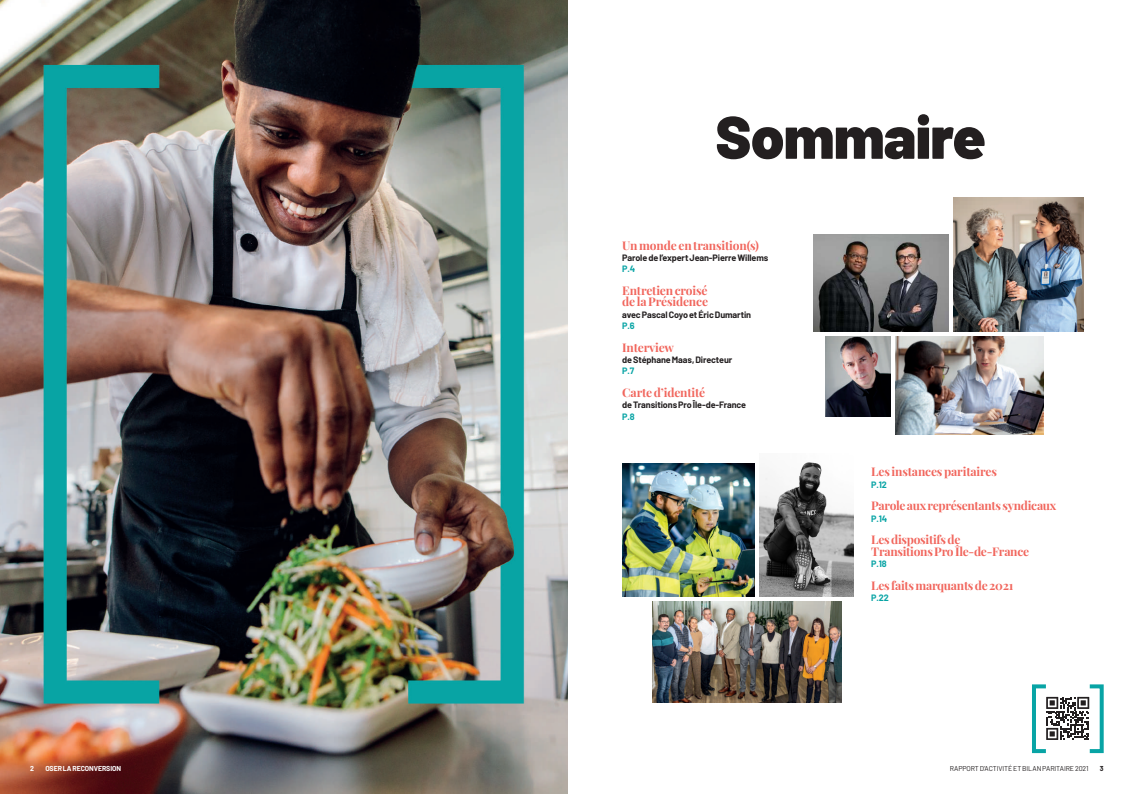
<style>
.page{position:relative;width:1134px;height:794px;background:#fff}
.page>*{position:absolute;margin:0;border:0;box-sizing:border-box;transform-origin:0 0}
.t1{font:900 60px "Barlow";letter-spacing:-.01em;color:#231f20}
.t2{font:700 12px/11.3px "Playfair Display";letter-spacing:-.02em;color:#f1665d}
.t3{font:700 9px "Barlow";letter-spacing:-.01em;color:#231f20}
.t4{font:700 9px "Barlow";letter-spacing:-.01em;color:#08a4a5}
.t5{font:7px "Barlow";letter-spacing:-.01em;color:#231f20}
.t6{font:700 7px "Barlow";letter-spacing:-.01em;color:#fff}
.t7{font:700 7px "Barlow";color:#231f20}
</style>
<div class="page">
<img style="left:953px;top:197px;width:131px;height:135px">
<img style="left:0;top:0;width:567px;height:794px">
<img style="left:814px;top:234px;width:134px;height:98px">
<img style="left:652px;top:601px;width:190px;height:102px">
<img style="left:825px;top:337px;width:65px;height:80px">
<img style="left:622px;top:463px;width:132px;height:133px">
<img style="left:896px;top:337px;width:147px;height:97px">
<img style="left:760px;top:462px;width:93px;height:134px">
<svg style="left:1048px;top:697px;width:40px;height:43px"></svg>
<div style="left:1032px;top:684px;width:16px;height:69px;border:4px solid #08a4a5"></div>
<div style="left:1088px;top:684px;width:16px;height:69px;border:4px solid #08a4a5"></div>
<p class="t6" style="left:30px;top:765px;width:5px">2</p>
<p class="t6" style="left:45px;top:765px;width:77px">OSER LA RECONVERSION</p>
<h1 class="t1" style="left:715px;top:113px;width:272px">Sommaire</h1>
<p class="t2" style="left:622px;top:239px;width:138px">Un monde en transition(s)</p>
<p class="t3" style="left:622px;top:254px;width:148px">Parole de l’expert Jean-Pierre Willems</p>
<p class="t4" style="left:622px;top:265px;width:14px">P.4</p>
<p class="t2" style="left:622px;top:285px;width:87px">Entretien croisé de la Présidence</p>
<p class="t3" style="left:622px;top:310px;width:130px">avec Pascal Coyo et Éric Dumartin</p>
<p class="t4" style="left:622px;top:322px;width:14px">P.6</p>
<p class="t2" style="left:622px;top:341px;width:53px">Interview</p>
<p class="t3" style="left:622px;top:356px;width:112px">de Stéphane Maas, Directeur</p>
<p class="t4" style="left:622px;top:367px;width:13px">P.7</p>
<p class="t2" style="left:622px;top:387px;width:85px">Carte d’identité</p>
<p class="t3" style="left:622px;top:401px;width:125px">de Transitions Pro Île-de-France</p>
<p class="t4" style="left:622px;top:412px;width:14px">P.8</p>
<p class="t2" style="left:871px;top:466px;width:127px">Les instances paritaires</p>
<p class="t4" style="left:871px;top:480px;width:17px">P.12</p>
<p class="t2" style="left:871px;top:500px;width:187px">Parole aux représentants syndicaux</p>
<p class="t4" style="left:871px;top:514px;width:18px">P.14</p>
<p class="t2" style="left:871px;top:534px;width:159px">Les dispositifs de<br>Transitions Pro Île-de-France</p>
<p class="t4" style="left:871px;top:560px;width:17px">P.18</p>
<p class="t2" style="left:871px;top:579px;width:144px">Les faits marquants de 2021</p>
<p class="t4" style="left:871px;top:594px;width:19px">P.22</p>
<p class="t5" style="left:950px;top:765px;width:140px">RAPPORT D’ACTIVITÉ ET BILAN PARITAIRE 2021</p>
<p class="t7" style="left:1100px;top:765px;width:5px">3</p>
</div>
